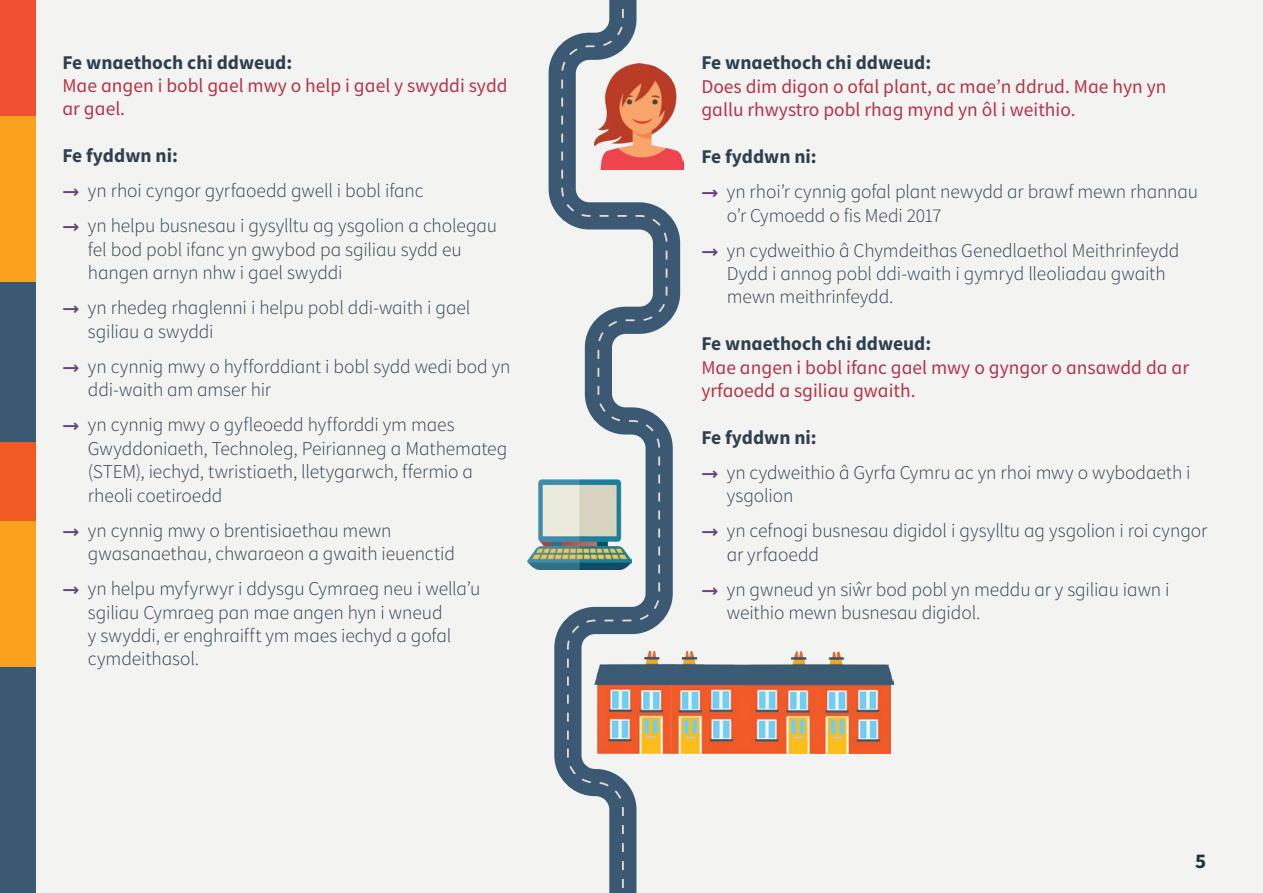
<style>
.page{position:relative;width:1263px;height:893px;background:#fff}
.page>*{position:absolute;margin:0;border:0;box-sizing:border-box;transform-origin:0 0}
.t1{font:700 21px "Source Sans Pro";color:#22323b}
.t2{font:300 19.5px/23.4px "Source Sans Pro";letter-spacing:-.005em;color:#2e3f4f}
.t3{font:19.5px/23.4px "Source Sans Pro";color:#b8324b}
.t4{font:700 19.5px "Source Sans Pro";color:#2e3f4f}
.s1{font-family:"Comfortaa";font-weight:700;font-size:18px;color:#674680}
</style>
<div class="page">
<div style="left:0;top:0;width:830px;height:893px;background:#f3f4f2"></div>
<div style="left:680px;top:0;width:583px;height:893px;background:#f3f4f2"></div>
<svg style="left:549px;top:0;width:131px;height:893px"></svg>
<svg style="left:561px;top:9px;width:106px;height:879px"></svg>
<div style="left:0;top:0;width:36px;height:144px;background:#f05133"></div>
<div style="left:0;top:116px;width:36px;height:184px;background:#faa21d"></div>
<div style="left:0;top:282px;width:36px;height:184px;background:#3b5973"></div>
<div style="left:0;top:442px;width:36px;height:183px;background:#f15a22"></div>
<div style="left:0;top:521px;width:36px;height:184px;background:#faa21d"></div>
<div style="left:0;top:667px;width:36px;height:226px;background:#3b5973"></div>
<img style="left:594px;top:652px;width:299px;height:102px">
<img style="left:594px;top:64px;width:89px;height:105px">
<img style="left:528px;top:479px;width:103px;height:91px">
<p class="t4" style="left:62px;top:49px;width:231px">Fe wnaethoch chi ddweud:</p>
<p class="t3" style="left:62px;top:74px;width:447px">Mae angen i bobl gael mwy o help i gael y swyddi sydd ar gael.</p>
<p class="t4" style="left:62px;top:143px;width:117px">Fe fyddwn ni:</p>
<p class="t2" style="left:62px;top:179px;width:363px"><span class="s1">→</span> yn rhoi cyngor gyrfaoedd gwell i bobl ifanc</p>
<p class="t2" style="left:88px;top:214px;width:411px;text-indent:-26px"><span class="s1">→</span> yn helpu busnesau i gysylltu ag ysgolion a cholegau fel bod pobl ifanc yn gwybod pa sgiliau sydd eu hangen arnyn nhw i gael swyddi</p>
<p class="t2" style="left:88px;top:296px;width:384px;text-indent:-26px"><span class="s1">→</span> yn rhedeg rhaglenni i helpu pobl ddi-waith i gael sgiliau a swyddi</p>
<p class="t2" style="left:88px;top:355px;width:424px;text-indent:-26px"><span class="s1">→</span> yn cynnig mwy o hyfforddiant i bobl sydd wedi bod yn ddi-waith am amser hir</p>
<p class="t2" style="left:88px;top:413px;width:421px;text-indent:-26px"><span class="s1">→</span> yn cynnig mwy o gyfleoedd hyfforddi ym maes Gwyddoniaeth, Technoleg, Peirianneg a Mathemateg (STEM), iechyd, twristiaeth, lletygarwch, ffermio a rheoli coetiroedd</p>
<p class="t2" style="left:88px;top:518px;width:369px;text-indent:-26px"><span class="s1">→</span> yn cynnig mwy o brentisiaethau mewn gwasanaethau, chwaraeon a gwaith ieuenctid</p>
<p class="t2" style="left:88px;top:577px;width:394px;text-indent:-26px"><span class="s1">→</span> yn helpu myfyrwyr i ddysgu Cymraeg neu i wella’u sgiliau Cymraeg pan mae angen hyn i wneud<br>y swyddi, er enghraifft ym maes iechyd a gofal cymdeithasol.</p>
<p class="t4" style="left:701px;top:50px;width:231px">Fe wnaethoch chi ddweud:</p>
<p class="t3" style="left:701px;top:75px;width:467px">Does dim digon o ofal plant, ac mae’n ddrud. Mae hyn yn gallu rhwystro pobl rhag mynd yn ôl i weithio.</p>
<p class="t4" style="left:701px;top:143px;width:117px">Fe fyddwn ni:</p>
<p class="t2" style="left:727px;top:180px;width:473px;text-indent:-26px"><span class="s1">→</span> yn rhoi’r cynnig gofal plant newydd ar brawf mewn rhannau o’r Cymoedd o fis Medi 2017</p>
<p class="t2" style="left:727px;top:238px;width:454px;text-indent:-26px"><span class="s1">→</span> yn cydweithio â Chymdeithas Genedlaethol Meithrinfeydd<br>Dydd i annog pobl ddi-waith i gymryd lleoliadau gwaith mewn meithrinfeydd.</p>
<p class="t4" style="left:701px;top:331px;width:231px">Fe wnaethoch chi ddweud:</p>
<p class="t3" style="left:701px;top:355px;width:489px">Mae angen i bobl ifanc gael mwy o gyngor o ansawdd da ar yrfaoedd a sgiliau gwaith.</p>
<p class="t4" style="left:701px;top:424px;width:117px">Fe fyddwn ni:</p>
<p class="t2" style="left:727px;top:461px;width:465px;text-indent:-26px"><span class="s1">→</span> yn cydweithio â Gyrfa Cymru ac yn rhoi mwy o wybodaeth i ysgolion</p>
<p class="t2" style="left:727px;top:519px;width:482px;text-indent:-26px"><span class="s1">→</span> yn cefnogi busnesau digidol i gysylltu ag ysgolion i roi cyngor ar yrfaoedd</p>
<p class="t2" style="left:727px;top:578px;width:444px;text-indent:-26px"><span class="s1">→</span> yn gwneud yn siŵr bod pobl yn meddu ar y sgiliau iawn i weithio mewn busnesau digidol.</p>
<p class="t1" style="left:1195px;top:846px;width:13px">5</p>
</div>
